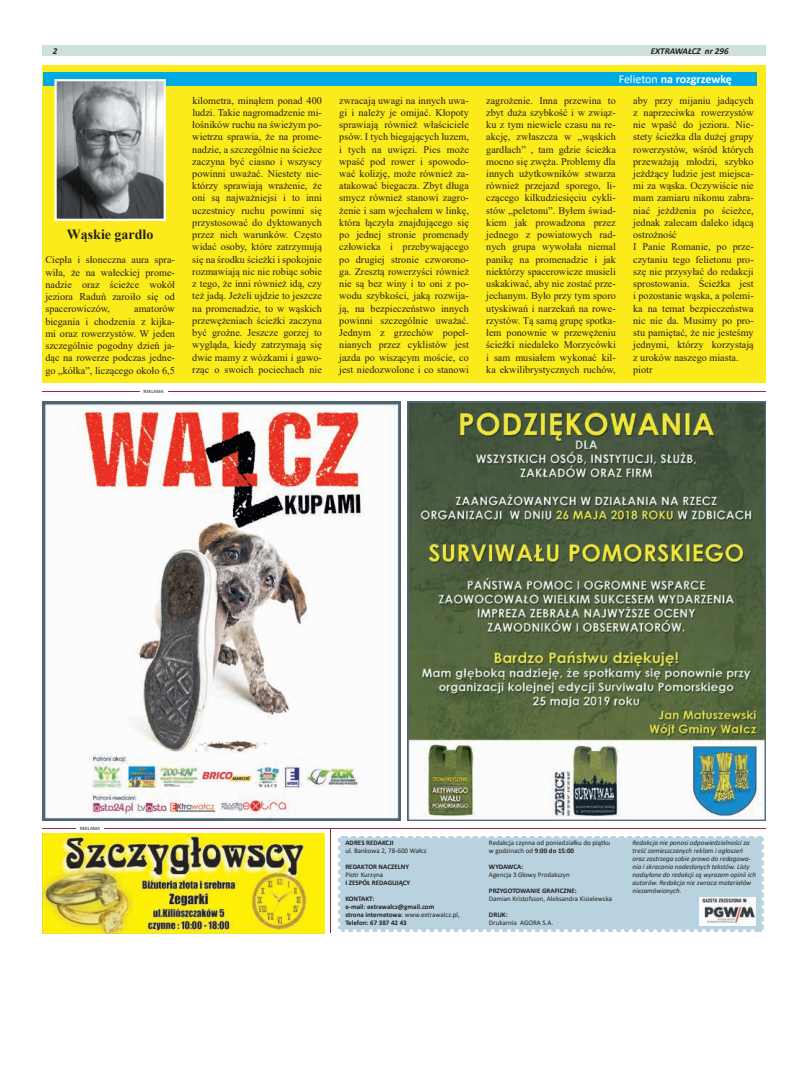
<style>
.page{position:relative;width:794px;height:1092px;background:#fff}
.page>*{position:absolute;margin:0;border:0;box-sizing:border-box;transform-origin:0 0}
.t1{font:700 14px "Times New Roman";color:#231f20}
.t2{font:700 12px "Calibri";letter-spacing:-.005em;color:#fff}
.t3{font:10.2px/12.2px "Times New Roman";color:#231f20;text-align:justify}
.t4{font:italic 700 9px "Calibri";color:#231f20}
.t5{font:italic 7px/8px "Calibri";color:#231f20}
.t6{font:7px/8px "Calibri";color:#231f20}
.t7{font:700 7px/8px "Calibri";color:#231f20}
.t8{font:5px "Calibri";color:#231f20}
.s1{font-weight:400}
.s2{font-weight:700}
</style>
<div class="page">
<div style="left:43px;top:45px;width:722px;height:11px;background:#cfe1df"></div>
<div style="left:43px;top:65px;width:722px;height:317px;background:#fceb1b"></div>
<div style="left:43px;top:72px;width:713px;height:14px;background:#00aae3"></div>
<hr style="left:330px;top:828px;width:1px;height:105px;background:#a02540">
<img style="left:43px;top:833px;width:282px;height:100px">
<div style="left:338px;top:835px;width:425px;height:96px;background:#b9d2df"></div>
<svg style="left:338px;top:843px;width:2px;height:88px"></svg>
<svg style="left:346px;top:929px;width:418px;height:3px"></svg>
<svg style="left:761px;top:835px;width:3px;height:88px"></svg>
<svg style="left:338px;top:835px;width:417px;height:2px"></svg>
<hr style="left:43px;top:828px;width:722px;height:1px;background:#a02540">
<hr style="left:77px;top:826px;width:27px;height:4px;background:#fff">
<img style="left:57px;top:82px;width:106px;height:136px">
<div style="left:54px;top:79px;width:112px;height:142px;border:2px solid #fff"></div>
<img style="left:699px;top:897px;width:56px;height:28px">
<hr style="left:43px;top:391px;width:722px;height:1px;background:#a02540">
<hr style="left:140px;top:389px;width:27px;height:4px;background:#fff">
<img style="left:43px;top:401px;width:358px;height:419px">
<img style="left:407px;top:401px;width:358px;height:419px">
<p class="t4" style="left:53px;top:44px;width:6px">2</p>
<p class="t4" style="left:651px;top:44px;width:79px">EXTRAWAŁCZ nr 296</p>
<p class="t2" style="left:618px;top:70px;width:115px"><span class="s1">Felieton</span> na rozgrzewkę</p>
<h1 class="t1" style="left:67px;top:224px;width:88px">Wąskie gardło</h1>
<p class="t3" style="left:45px;top:253px;width:131px">Ciepła i słoneczna aura spra&shy;wiła, że na wałeckiej prome&shy;nadzie oraz ścieżce wokół jeziora Raduń zaroiło się od spacerowiczów,</p>
<p class="t3" style="left:45px;top:302px;width:131px;text-indent:89px">amatorów biegania i chodzenia z kijka&shy;mi oraz rowerzystów. W jeden szczególnie pogodny dzień ja&shy;dąc na rowerze podczas jedne&shy;go „kółka”, liczącego około 6,5</p>
<p class="t8" style="left:144px;top:387px;width:21px">REKLAMA</p>
<p class="t3" style="left:192px;top:94px;width:131px">kilometra, minąłem ponad 400 ludzi. Takie nagromadzenie mi&shy;łośników ruchu na świeżym po&shy;wietrzu sprawia, że na prome&shy;nadzie, a szczególnie na ścieżce zaczyna być ciasno i wszyscy powinni uważać. Niestety nie&shy;którzy sprawiają wrażenie, że oni są najważniejsi i to inni uczestnicy ruchu powinni się przystosować do dyktowanych przez nich warunków. Często widać osoby, które zatrzymują się na środku ścieżki i spokojnie rozmawiają nic nie robiąc sobie z tego, że inni również idą, czy też jadą. Jeżeli ujdzie to jeszcze na promenadzie, to w wąskich przewężeniach ścieżki zaczyna być groźne. Jeszcze gorzej to wygląda, kiedy zatrzymają się dwie mamy z wózkami i gawo&shy;rząc o swoich pociechach nie</p>
<p class="t3" style="left:339px;top:94px;width:131px">zwracają uwagi na innych uwa&shy;gi i należy je omijać. Kłopoty sprawiają również właściciele psów. I tych biegających luzem, i tych na uwięzi. Pies może wpaść pod rower i spowodo&shy;wać kolizję, może również za&shy;atakować biegacza. Zbyt długa smycz również stanowi zagro&shy;żenie i sam wjechałem w linkę, która łączyła znajdującego się po jednej stronie promenady człowieka i przebywającego po drugiej stronie czworono&shy;ga. Zresztą rowerzyści również nie są bez winy i to oni z po&shy;wodu szybkości, jaką rozwija&shy;ją, na bezpieczeństwo innych powinni szczególnie uważać.<br>Jednym z grzechów popeł&shy;nianych przez cyklistów jest jazda po wiszącym moście, co jest niedozwolone i co stanowi</p>
<p class="t3" style="left:486px;top:94px;width:131px">zagrożenie. Inna przewina to zbyt duża szybkość i w związ&shy;ku z tym niewiele czasu na re&shy;akcję, zwłaszcza w „wąskich gardłach” , tam gdzie ścieżka mocno się zwęża. Problemy dla innych użytkowników stwarza również przejazd sporego, li&shy;czącego kilkudziesięciu cykli&shy;stów „peletonu”. Byłem świad&shy;kiem jak prowadzona przez jednego z powiatowych rad&shy;nych grupa wywołała niemal panikę na promenadzie i jak niektórzy spacerowicze musieli uskakiwać, aby nie zostać prze&shy;jechanym. Było przy tym sporo utyskiwań i narzekań na rowe&shy;rzystów. Tą samą grupę spotka&shy;łem ponownie w przewężeniu ścieżki niedaleko Morzycówki i sam musiałem wykonać kil&shy;ka ekwilibrystycznych ruchów,</p>
<p class="t3" style="left:633px;top:94px;width:122px;text-align:left">aby przy mijaniu jadących z naprzeciwka rowerzystów nie wpaść do jeziora. Nie&shy;stety ścieżka dla dużej grupy rowerzystów, wśród których przeważają młodzi, szybko jeżdżący ludzie jest miejsca&shy;mi za wąska. Oczywiście nie mam zamiaru nikomu zabra&shy;niać jeżdżenia po ścieżce, jednak zalecam daleko idącą ostrożność<br>I Panie Romanie, po prze&shy;czytaniu tego felietonu pro&shy;szę nie przysyłać do redakcji sprostowania. Ścieżka jest i pozostanie wąska, a polemi&shy;ka na temat bezpieczeństwa nic nie da. Musimy po pro&shy;stu pamiętać, że nie jesteśmy jednymi, którzy korzystają z uroków naszego miasta. piotr</p>
<p class="t8" style="left:80px;top:824px;width:21px">REKLAMA</p>
<p class="t7" style="left:345px;top:838px;width:50px">ADRES REDAKCJI</p>
<p class="t6" style="left:345px;top:846px;width:83px">ul. Bankowa 2, 78-600 Wałcz</p>
<p class="t7" style="left:345px;top:862px;width:65px">REDAKTOR NACZELNY</p>
<p class="t6" style="left:345px;top:870px;width:39px">Piotr Kurzyna</p>
<p class="t7" style="left:345px;top:878px;width:66px">I ZESPÓŁ REDAGUJĄCY</p>
<p class="t7" style="left:345px;top:894px;width:116px">KONTAKT:<br>e-mail: extrawalcz@gmail.com<br>strona internetowa: <span class="s1">www.extrawalcz.pl,<br></span>Telefon: 67 387 42 43</p>
<p class="t6" style="left:489px;top:838px;width:123px">Redakcja czynna od poniedziałku do piątku w godzinach od <span class="s2">9:00 do 15:00</span></p>
<p class="t7" style="left:489px;top:862px;width:36px">WYDAWCA:</p>
<p class="t6" style="left:489px;top:870px;width:82px">Agencja 3 Głowy Prodakszyn</p>
<p class="t7" style="left:489px;top:886px;width:89px">PRZYGOTOWANIE GRAFICZNE:</p>
<p class="t6" style="left:489px;top:894px;width:125px">Damian Kristofsson, Aleksandra Kisielewska</p>
<p class="t7" style="left:489px;top:910px;width:20px">DRUK:</p>
<p class="t6" style="left:489px;top:918px;width:66px">Drukarnia AGORA S.A.</p>
<p class="t5" style="left:632px;top:838px;width:125px">Redakcja nie ponosi odpowiedzialności za treść zamieszczanych reklam i ogłoszeń oraz zastrzega sobie prawo do redagowa&shy;nia i skracania nadesłanych tekstów. Listy nadsyłane do redakcji są wyrazem opinii ich autorów. Redakcja nie zwraca materiałów niezamówionych.</p>
</div>
